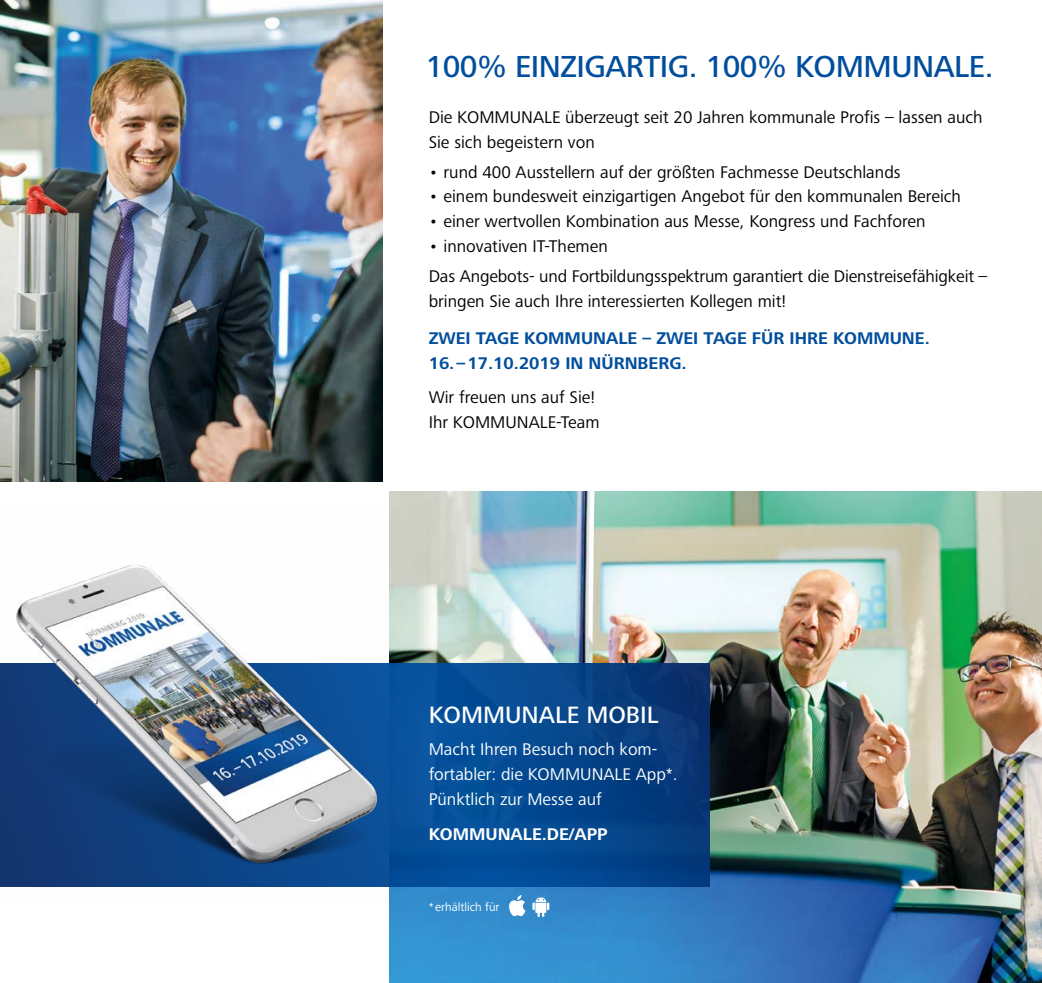
<style>
.page{position:relative;width:1042px;height:983px;background:#fff}
.page>*{position:absolute;margin:0;border:0;box-sizing:border-box;transform-origin:0 0}
.t1{font:500 31.5px "Frutiger Next LTW1 G";letter-spacing:-.015em;color:#004e9e}
.t2{font:500 24.5px "Frutiger Next LTW1 G";color:#fff}
.t3{font:17.5px/24.8px "Frutiger Next LTW1 G";color:#000}
.t4{font:17.5px/24.8px "Frutiger Next LTW1 G";color:#fff}
.t5{font:700 17.5px/24.8px "Frutiger Next LTW1 G";color:#004e9e}
.t6{font:700 17.5px "Frutiger Next LTW1 G";color:#fff}
.t7{font:12.25px "Frutiger Next LTW1 G";color:#fff}
</style>
<div class="page">
<img style="left:0;top:0;width:382px;height:481px">
<img style="left:389px;top:491px;width:653px;height:491px">
<svg style="left:394px;top:663px;width:315px;height:223px;background:#05468c"></svg>
<img style="left:0;top:505px;width:394px;height:400px">
<svg style="left:509px;top:894px;width:16px;height:22px"></svg>
<svg style="left:532px;top:896px;width:17px;height:20px"></svg>
<h1 class="t1" style="left:425px;top:48px;width:569px">100% EINZIGARTIG. 100% KOMMUNALE.</h1>
<p class="t3" style="left:429px;top:105px;width:555px">Die KOMMUNALE überzeugt seit 20 Jahren kommunale Profis – lassen auch<br>Sie sich begeistern von</p>
<p class="t3" style="left:429px;top:160px;width:473px">• rund 400 Ausstellern auf der größten Fachmesse Deutschlands</p>
<p class="t3" style="left:429px;top:185px;width:534px">• einem bundesweit einzigartigen Angebot für den kommunalen Bereich</p>
<p class="t3" style="left:429px;top:209px;width:498px">• einer wertvollen Kombination aus Messe, Kongress und Fachforen</p>
<p class="t3" style="left:429px;top:232px;width:560px;line-height:29.8px">• innovativen IT-Themen<br>Das Angebots- und Fortbildungsspektrum garantiert die Dienstreisefähigkeit –</p>
<p class="t3" style="left:429px;top:289px;width:359px">bringen Sie auch Ihre interessierten Kollegen mit!</p>
<p class="t5" style="left:429px;top:326px;width:502px">ZWEI TAGE KOMMUNALE – ZWEI TAGE FÜR IHRE KOMMUNE.<br>16.–17.10.2019 IN NÜRNBERG.</p>
<p class="t3" style="left:429px;top:385px;width:172px">Wir freuen uns auf Sie!<br>Ihr KOMMUNALE-Team</p>
<h2 class="t2" style="left:429px;top:700px;width:231px">KOMMUNALE MOBIL</h2>
<p class="t4" style="left:429px;top:737px;width:250px">Macht Ihren Besuch noch kom&shy;fortabler: die KOMMUNALE App*.<br>Pünktlich zur Messe auf</p>
<p class="t6" style="left:429px;top:823px;width:181px">KOMMUNALE.DE/APP</p>
<p class="t7" style="left:429px;top:900px;width:72px">* erhältlich für</p>
</div>
